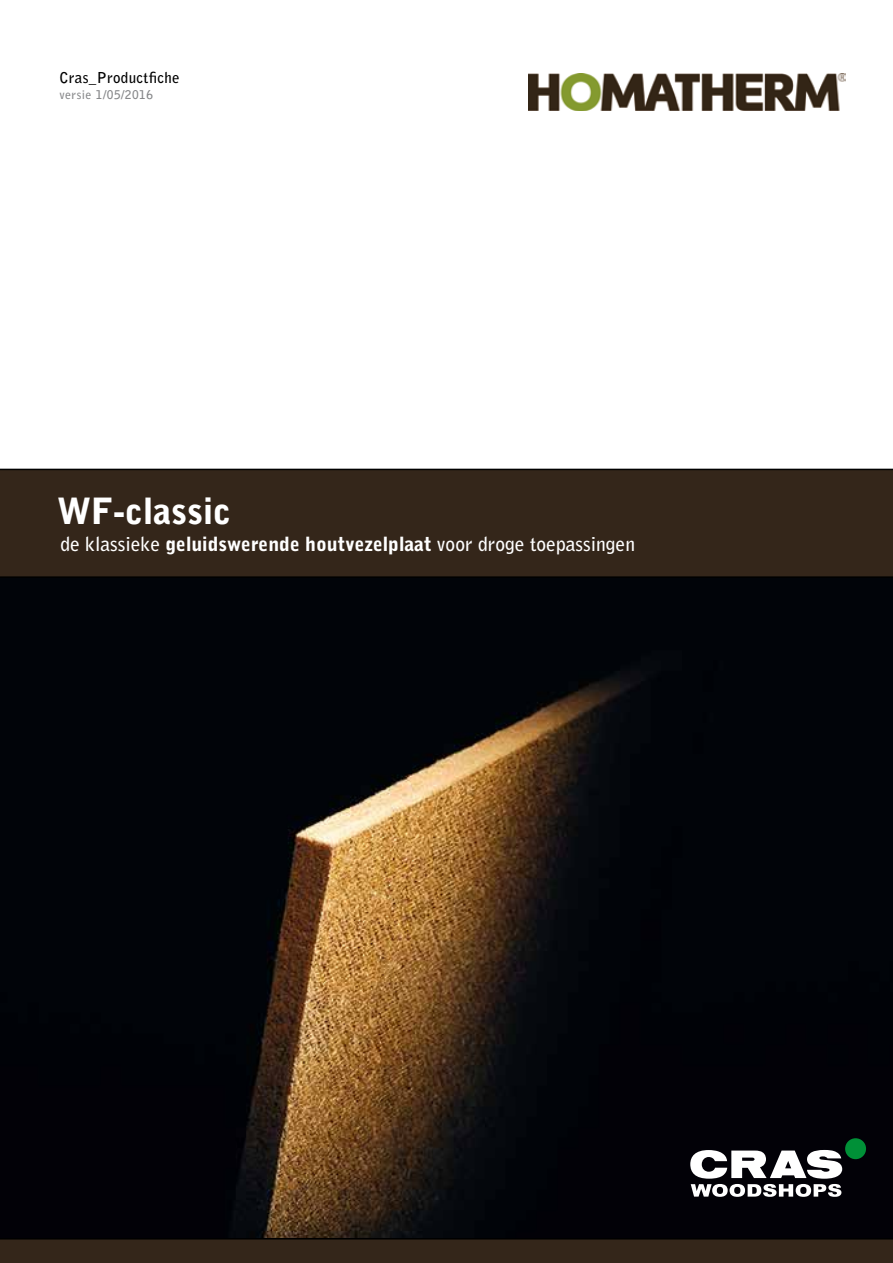
<style>
.page{position:relative;width:893px;height:1263px;background:#fff}
.page>*{position:absolute;margin:0;border:0;box-sizing:border-box;transform-origin:0 0}
.t1{font:900 36px "Bell Gothic Std";color:#fff}
.t2{font:700 19.5px "Bell Gothic Std";color:#fff}
.t3{font:700 15px "Bell Gothic Std";letter-spacing:.02em;color:#000}
.t4{font:700 12px "Bell Gothic Std";letter-spacing:.04em;color:#87888a}
.s1{font-weight:900}
</style>
<div class="page">
<img style="left:0;top:578px;width:893px;height:660px">
<img style="left:528px;top:73px;width:317px;height:38px">
<div style="left:0;top:469px;width:893px;height:109px;background:#34261a"></div>
<div style="left:845px;top:1138px;width:21px;height:21px;background:#009037;border-radius:50%"></div>
<svg style="left:690px;top:1150px;width:152px;height:47px"></svg>
<svg style="left:0;top:1238px;width:893px;height:25px;background:#302318"></svg>
<p class="t3" style="left:59px;top:68px;width:122px">Cras_Productfiche</p>
<p class="t4" style="left:59px;top:87px;width:95px">versie 1/05/2016</p>
<h1 class="t1" style="left:57px;top:490px;width:175px">WF-classic</h1>
<p class="t2" style="left:60px;top:532px;width:576px">de klassieke <span class="s1">geluidswerende houtvezelplaat</span> voor droge toepassingen</p>
</div>
